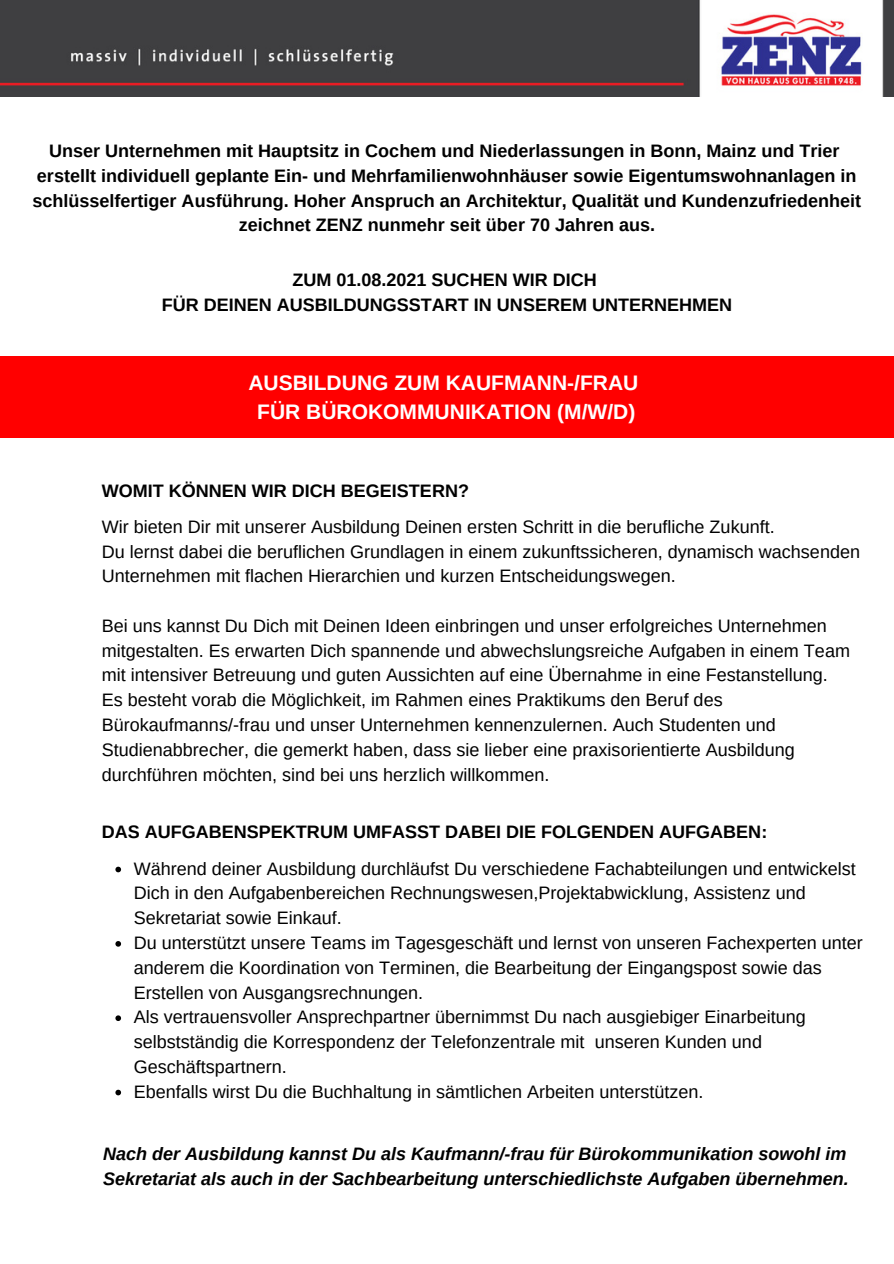
<style>
.page{position:relative;width:894px;height:1264px;background:#fff}
.page>*{position:absolute;margin:0;border:0;box-sizing:border-box;transform-origin:0 0}
.t1{font:700 21px "Arimo";color:#fff}
.t2{font:18px/24.8px "Arimo";color:#000}
.t3{font:700 18px/24.8px "Arimo";color:#000}
.t4{font:italic 700 18px/24.8px "Arimo";color:#000}
</style>
<div class="page">
<div style="left:0;top:357px;width:893px;height:81px;background:#f00"></div>
<img style="left:0;top:0;width:893px;height:97px">
<svg style="left:115px;top:866px;width:6px;height:6px"></svg>
<svg style="left:115px;top:941px;width:6px;height:5px"></svg>
<svg style="left:115px;top:1015px;width:6px;height:6px"></svg>
<svg style="left:115px;top:1089px;width:6px;height:6px"></svg>
<p class="t3" style="left:49px;top:138px;width:791px">Unser Unternehmen mit Hauptsitz in Cochem und Niederlassungen in Bonn, Mainz und Trier</p>
<p class="t3" style="left:32px;top:163px;width:829px">erstellt individuell geplante Ein- und Mehrfamilienwohnhäuser sowie Eigentumswohnanlagen in schlüsselfertiger Ausführung. Hoher Anspruch an Architektur, Qualität und Kundenzufriedenheit</p>
<p class="t3" style="left:239px;top:213px;width:418px">zeichnet ZENZ nunmehr seit über 70 Jahren aus.</p>
<p class="t3" style="left:292px;top:267px;width:306px">ZUM 01.08.2021 SUCHEN WIR DICH</p>
<p class="t3" style="left:162px;top:292px;width:572px">FÜR DEINEN AUSBILDUNGSSTART IN UNSEREM UNTERNEHMEN</p>
<p class="t1" style="left:248px;top:370px;width:391px">AUSBILDUNG ZUM KAUFMANN-/FRAU</p>
<p class="t1" style="left:257px;top:400px;width:380px">FÜR BÜROKOMMUNIKATION (M/W/D)</p>
<p class="t3" style="left:102px;top:478px;width:368px">WOMIT KÖNNEN WIR DICH BEGEISTERN?</p>
<p class="t2" style="left:102px;top:514px;width:674px">Wir bieten Dir mit unserer Ausbildung Deinen ersten Schritt in die berufliche Zukunft.</p>
<p class="t2" style="left:102px;top:539px;width:759px">Du lernst dabei die beruflichen Grundlagen in einem zukunftssicheren, dynamisch wachsenden<br>Unternehmen mit flachen Hierarchien und kurzen Entscheidungswegen.</p>
<p class="t2" style="left:102px;top:613px;width:749px">Bei uns kannst Du Dich mit Deinen Ideen einbringen und unser erfolgreiches Unternehmen mitgestalten. Es erwarten Dich spannende und abwechslungsreiche Aufgaben in einem Team mit intensiver Betreuung und guten Aussichten auf eine Übernahme in eine Festanstellung.</p>
<p class="t2" style="left:102px;top:687px;width:622px">Es besteht vorab die Möglichkeit, im Rahmen eines Praktikums den Beruf des</p>
<p class="t2" style="left:102px;top:712px;width:694px">Bürokaufmanns/-frau und unser Unternehmen kennenzulernen. Auch Studenten und<br>Studienabbrecher, die gemerkt haben, dass sie lieber eine praxisorientierte Ausbildung durchführen möchten, sind bei uns herzlich willkommen.</p>
<p class="t3" style="left:102px;top:819px;width:666px">DAS AUFGABENSPEKTRUM UMFASST DABEI DIE FOLGENDEN AUFGABEN:</p>
<p class="t2" style="left:134px;top:856px;width:723px">Während deiner Ausbildung durchläufst Du verschiedene Fachabteilungen und entwickelst<br>Dich in den Aufgabenbereichen Rechnungswesen,Projektabwicklung, Assistenz und<br>Sekretariat sowie Einkauf.</p>
<p class="t2" style="left:134px;top:930px;width:730px">Du unterstützt unsere Teams im Tagesgeschäft und lernst von unseren Fachexperten unter anderem die Koordination von Terminen, die Bearbeitung der Eingangspost sowie das<br>Erstellen von Ausgangsrechnungen.</p>
<p class="t2" style="left:134px;top:1004px;width:673px">Als vertrauensvoller Ansprechpartner übernimmst Du nach ausgiebiger Einarbeitung selbstständig die Korrespondenz der Telefonzentrale mit unseren Kunden und<br>Geschäftspartnern.</p>
<p class="t2" style="left:134px;top:1078px;width:571px">Ebenfalls wirst Du die Buchhaltung in sämtlichen Arbeiten unterstützen.</p>
<p class="t4" style="left:103px;top:1141px;width:747px">Nach der Ausbildung kannst Du als Kaufmann/-frau für Bürokommunikation sowohl im<br>Sekretariat als auch in der Sachbearbeitung unterschiedlichste Aufgaben übernehmen.</p>
</div>
